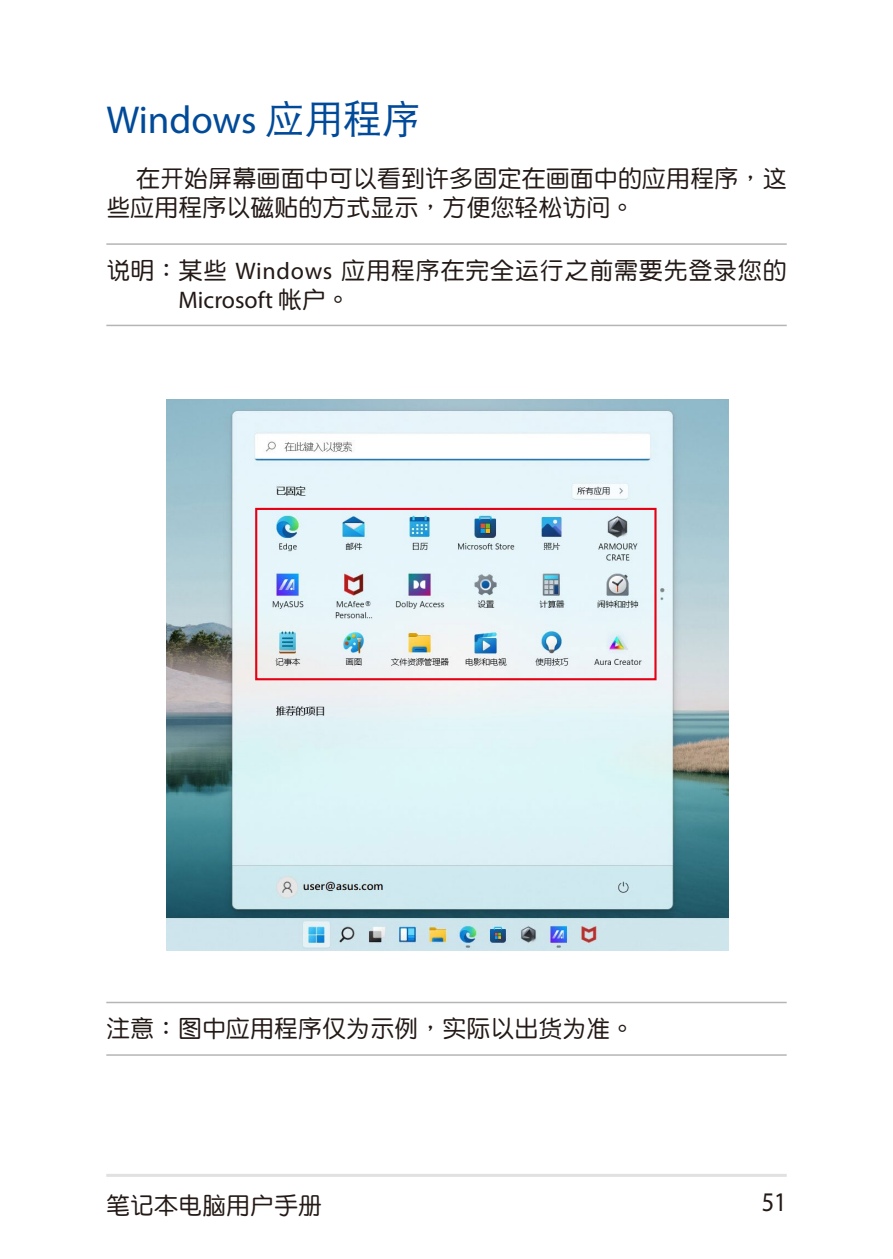
<style>
.page{position:relative;width:893px;height:1259px;background:#fff}
.page>*{position:absolute;margin:0;border:0;box-sizing:border-box;transform-origin:0 0}
.t1{font:39px "Myriad Pro";letter-spacing:-.005em;color:#004a99}
.t2{font:27px "Myriad Pro";color:#231916;scale:.9 1}
.t3{font:24px/28.8px "DF Yuan GB5 Std W5";color:#231916}
.t4{font:24px "DF Yuan GB5 Std W5";letter-spacing:.03em;color:#231916}
.t5{font:24px "Myriad Pro";color:#231916}
.s1{font-family:"DF Hei GB5 Std W5"}
.s2{font-family:"Myriad Pro"}
.s3{font-family:"DF Yuan GB5 Std W5"}
</style>
<div class="page">
<hr style="left:106px;top:1173px;width:681px;height:3px;background:#e2e0e0">
<hr style="left:106px;top:243px;width:681px;height:2px;background:#b5b5b6">
<hr style="left:106px;top:325px;width:681px;height:1px;background:#b5b5b6">
<img style="left:167px;top:400px;width:561px;height:550px">
<div style="left:255px;top:508px;width:402px;height:172px;border:2px solid #e60013"></div>
<hr style="left:106px;top:1001px;width:681px;height:2px;background:#b5b5b6">
<hr style="left:106px;top:1054px;width:681px;height:1px;background:#b5b5b6">
<h1 class="t1" style="left:106px;top:96px;width:316px">Windows <span class="s1">應用程序</span></h1>
<p class="t3" style="left:106px;top:164px;width:682px;text-indent:30px">在開始屏幕畫面中可以看到許多固定在畫面中的應用程序，這些應用程序以磁貼的方式顯示，方便您輕鬆訪問。</p>
<p class="t4" style="left:106px;top:257px;width:682px">說明：某些 <span class="s2">Windows</span> 應用程序在完全運行之前需要先登錄您的</p>
<p class="t5" style="left:178px;top:285px;width:173px">Microsoft <span class="s3">帳戶。</span></p>
<p class="t3" style="left:106px;top:1014px;width:530px">注意：圖中應用程序僅為示例，實際以出貨為準。</p>
<p class="t3" style="left:106px;top:1190px;width:218px">筆記本電腦用戶手冊</p>
<p class="t2" style="left:762px;top:1185px;width:29px">51</p>
</div>
